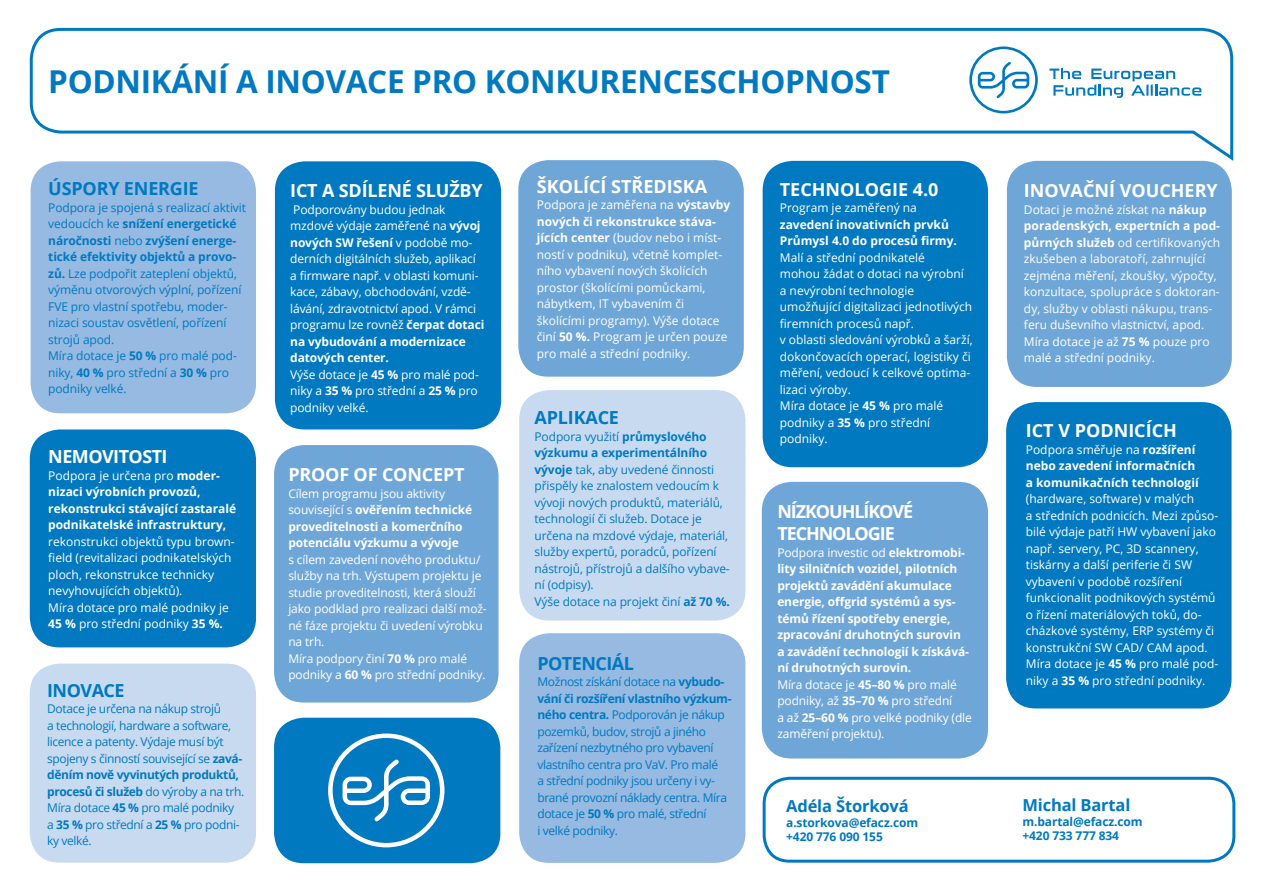
<style>
.page{position:relative;width:1263px;height:893px;background:#fff}
.page>*{position:absolute;margin:0;border:0;box-sizing:border-box;transform-origin:0 0}
.t1{font:700 31.5px "Open Sans";letter-spacing:-.01em;color:#0079c0}
.t2{font:700 18px "Open Sans";letter-spacing:-.01em;color:#fff}
.t3{font:700 18px/22.5px "Open Sans";letter-spacing:-.06em;color:#fff}
.t4{font:700 18px "Open Sans";letter-spacing:-.01em;color:#0079c0}
.t5{font:700 18px "Open Sans";letter-spacing:-.03em;color:#0079c0}
.t6{font:700 18px "Open Sans";letter-spacing:-.03em;color:#fff}
.t7{font:700 16.5px "Open Sans";letter-spacing:-.01em;color:#0079c0}
.t8{font:12px/16.5px "Open Sans";color:#fff}
.t9{font:12px/16.5px "Open Sans";letter-spacing:-.01em;color:#0079c0}
.t10{font:12px/16.5px "Open Sans";letter-spacing:-.03em;color:#0079c0}
.t11{font:700 12px/16.5px "Open Sans";letter-spacing:-.01em;color:#fff}
.t12{font:700 12px "Open Sans";letter-spacing:-.01em;color:#0079c0}
.s1{font-weight:700}
.s2{font-weight:400}
</style>
<div class="page">
<div style="left:31px;top:161px;width:225px;height:252px;background:#96bae1;border-radius:30px"></div>
<div style="left:275px;top:161px;width:226px;height:268px;background:#0079c0;border-radius:30px"></div>
<div style="left:762px;top:482px;width:226px;height:276px;background:#6fa6d8;border-radius:30px"></div>
<div style="left:30px;top:429px;width:226px;height:218px;background:#0079c0;border-radius:30px"></div>
<div style="left:1007px;top:161px;width:225px;height:226px;background:#6fa6d8;border-radius:30px"></div>
<div style="left:519px;top:390px;width:226px;height:230px;background:#c8daf0;border-radius:30px"></div>
<svg style="left:29px;top:27px;width:1205px;height:137px"></svg>
<svg style="left:969px;top:46px;width:69px;height:67px"></svg>
<svg style="left:1049px;top:68px;width:152px;height:30px"></svg>
<div style="left:763px;top:777px;width:472px;height:86px;border:3px solid #0079c0;border-radius:26px"></div>
<div style="left:518px;top:160px;width:226px;height:217px;background:#6fa6d8;border-radius:30px"></div>
<div style="left:763px;top:161px;width:225px;height:306px;background:#0079c0;border-radius:30px"></div>
<div style="left:30px;top:664px;width:226px;height:199px;background:#c8daf0;border-radius:30px"></div>
<div style="left:274px;top:445px;width:224px;height:258px;background:#6fa6d8;border-radius:30px"></div>
<div style="left:519px;top:633px;width:226px;height:230px;background:#96bae1;border-radius:30px"></div>
<div style="left:1006px;top:402px;width:225px;height:306px;background:#0079c0;border-radius:30px"></div>
<div style="left:274px;top:718px;width:226px;height:145px;background:#0079c0;border-radius:30px"></div>
<svg style="left:328px;top:733px;width:116px;height:114px"></svg>
<p class="t1" style="left:48px;top:59px;width:843px">PODNIKÁNÍ A INOVACE PRO KONKURENCESCHOPNOST</p>
<p class="t4" style="left:48px;top:176px;width:152px">ÚSPORY ENERGIE</p>
<p class="t9" style="left:48px;top:199px;width:199px">Podpora je spojená s realizací aktivit vedoucích ke <span class="s1">snížení energetické náročnosti</span> nebo <span class="s1">zvýšení energe&shy;tické efektivity objektů a provo&shy;zů.</span> Lze podpořit zateplení objektů, výměnu otvorových výplní, pořízení<br>FVE pro vlastní spotřebu, moder&shy;nizaci soustav osvětlení, pořízení strojů apod.</p>
<p class="t9" style="left:48px;top:347px;width:190px">Míra dotace je <span class="s1">50 %</span> pro malé pod&shy;niky, <span class="s1">40 %</span> pro střední a <span class="s1">30 %</span> pro podniky velké.</p>
<p class="t6" style="left:48px;top:444px;width:121px">NEMOVITOSTI</p>
<p class="t8" style="left:48px;top:467px;width:189px">Podpora je určena pro <span class="s1">moder&shy;nizaci výrobních provozů, rekonstrukci stávající zastaralé podnikatelské infrastruktury, </span>rekonstrukci objektů typu brown&shy;field (revitalizaci podnikatelských ploch, rekonstrukce technicky nevyhovujících objektů).</p>
<p class="t8" style="left:48px;top:599px;width:182px">Míra dotace pro malé podniky je<br><span class="s1">45 %</span> pro střední podniky <span class="s1">35 %.</span></p>
<p class="t5" style="left:47px;top:677px;width:79px">INOVACE</p>
<p class="t10" style="left:47px;top:700px;width:198px">Dotace je určena na nákup strojů<br>a technologií, hardware a software, licence a patenty. Výdaje musí být spojeny s činností související se <span class="s1">zavá&shy;děním nově vyvinutých produktů, procesů či služeb</span> do výroby a na trh.</p>
<p class="t10" style="left:47px;top:799px;width:194px">Míra dotace <span class="s1">45 %</span> pro malé podniky a <span class="s1">35 %</span> pro střední a <span class="s1">25 %</span> pro podni&shy;ky velké.</p>
<p class="t2" style="left:537px;top:173px;width:172px">ŠKOLÍCÍ STŘEDISKA</p>
<p class="t8" style="left:537px;top:196px;width:195px">Podpora je zaměřena na <span class="s1">výstavby nových či rekonstrukce stáva&shy;jících center</span> (budov nebo i míst&shy;ností v podniku), včetně komplet&shy;ního vybavení nových školících</p>
<p class="t8" style="left:537px;top:279px;width:170px">prostor (školícími pomůckami,</p>
<p class="t8" style="left:537px;top:295px;width:149px">nábytkem, IT vybavením či</p>
<p class="t8" style="left:537px;top:312px;width:192px">školícími programy). Výše dotace činí <span class="s1">50 %.</span> Program je určen pouze pro malé a střední podniky.</p>
<p class="t2" style="left:290px;top:178px;width:194px">ICT A SDÍLENÉ SLUŽBY</p>
<p class="t8" style="left:290px;top:201px;width:196px">Podporovány budou jednak mzdové výdaje zaměřené na <span class="s1">vývoj nových SW řešení</span> v podobě mo&shy;derních digitálních služeb, aplikací a firmware např. v oblasti komuni&shy;kace, zábavy, obchodování, vzdě&shy;lávání, zdravotnictví apod. V rámci programu lze rovněž <span class="s1">čerpat dotaci na vybudování a modernizace datových center.</span></p>
<p class="t8" style="left:290px;top:366px;width:190px;text-align:justify">Výše dotace je <span class="s1">45 %</span> pro malé pod&shy;niky a <span class="s1">35 %</span> pro střední a <span class="s1">25 %</span> pro podniky velké.</p>
<p class="t4" style="left:534px;top:405px;width:86px">APLIKACE</p>
<p class="t9" style="left:534px;top:428px;width:197px">Podpora využití <span class="s1">průmyslového výzkumu a experimentálního vývoje</span> tak, aby uvedené činnosti přispěly ke znalostem vedoucím k vývoji nových produktů, materiálů, technologií či služeb. Dotace je určena na mzdové výdaje, materiál, služby expertů, poradců, pořízení nástrojů, přístrojů a dalšího vybave&shy;ní (odpisy).</p>
<p class="t9" style="left:534px;top:593px;width:197px">Výše dotace na projekt činí <span class="s1">až 70 %.</span></p>
<p class="t2" style="left:288px;top:462px;width:178px">PROOF OF CONCEPT</p>
<p class="t8" style="left:288px;top:485px;width:200px">Cílem programu jsou aktivity související s <span class="s1">ověřením technické proveditelnosti a komerčního potenciálu výzkumu a vývoje<br></span>s cílem zavedení nového produktu/ služby na trh. Výstupem projektu je studie proveditelnosti, která slouží jako podklad pro realizaci další mož&shy;né fáze projektu či uvedení výrobku na trh.</p>
<p class="t8" style="left:288px;top:650px;width:199px">Míra podpory činí <span class="s1">70 %</span> pro malé podniky a <span class="s1">60 %</span> pro střední podniky.</p>
<p class="t5" style="left:537px;top:651px;width:98px">POTENCIÁL</p>
<p class="t10" style="left:537px;top:673px;width:196px">Možnost získání dotace na <span class="s1">vybudo&shy;vání či rozšíření vlastního výzkum&shy;ného centra.</span> Podporován je nákup pozemků, budov, strojů a jiného zařízení nezbytného pro vybavení vlastního centra pro VaV. Pro malé<br>a střední podniky jsou určeny i vy&shy;brané provozní náklady centra. Míra dotace je <span class="s1">50 %</span> pro malé, střední<br>i velké podniky.</p>
<p class="t2" style="left:780px;top:176px;width:160px">TECHNOLOGIE 4.0</p>
<p class="t8" style="left:780px;top:199px;width:139px">Program je zaměřený na</p>
<p class="t11" style="left:780px;top:216px;width:171px">zavedení inovativních prvků</p>
<p class="t11" style="left:780px;top:232px;width:179px">Průmysl 4.0 do procesů firmy.</p>
<p class="t8" style="left:780px;top:249px;width:147px">Malí a střední podnikatelé</p>
<p class="t8" style="left:780px;top:265px;width:186px">mohou žádat o dotaci na výrobní</p>
<p class="t8" style="left:780px;top:282px;width:136px">a nevýrobní technologie</p>
<p class="t8" style="left:780px;top:298px;width:194px">umožňující digitalizaci jednotlivých firemních procesů např.<br>v oblasti sledování výrobků a šarží, dokončovacích operací, logistiky či měření, vedoucí k celkové optima&shy;lizaci výroby.</p>
<p class="t8" style="left:780px;top:397px;width:165px">Míra dotace je <span class="s1">45 %</span> pro malé</p>
<p class="t8" style="left:780px;top:414px;width:152px">podniky a <span class="s1">35 %</span> pro střední</p>
<p class="t8" style="left:780px;top:430px;width:49px">podniky.</p>
<p class="t3" style="left:777px;top:499px;width:137px">NÍZKOUHLÍKOVÉ<br>TECHNOLOGIE</p>
<p class="t11" style="left:777px;top:544px;width:193px"><span class="s2">Podpora investic od</span> elektromobi&shy;lity silničních vozidel, pilotních projektů zavádění akumulace energie, offgrid systémů a sys&shy;témů řízení spotřeby energie, zpracování druhotných surovin a zavádění technologií k získává&shy;ní druhotných surovin.</p>
<p class="t8" style="left:777px;top:676px;width:196px">Míra dotace je <span class="s1">45–80 %</span> pro malé podniky, až <span class="s1">35–70 %</span> pro střední<br>a až <span class="s1">25–60 %</span> pro velké podniky (dle zaměření projektu).</p>
<p class="t7" style="left:786px;top:795px;width:124px">Adéla Štorková</p>
<p class="t12" style="left:786px;top:814px;width:133px">a.storkova@efacz.com</p>
<p class="t12" style="left:786px;top:828px;width:98px">+420 776 090 155</p>
<p class="t2" style="left:1024px;top:178px;width:195px">INOVAČNÍ VOUCHERY</p>
<p class="t8" style="left:1024px;top:201px;width:198px">Dotaci je možné získat na <span class="s1">nákup poradenských, expertních a pod&shy;půrných služeb</span> od certifikovaných zkušeben a laboratoří, zahrnující zejména měření, zkoušky, výpočty, konzultace, spolupráce s doktoran&shy;dy, služby v oblasti nákupu, trans&shy;feru duševního vlastnictví, apod.</p>
<p class="t8" style="left:1024px;top:333px;width:187px">Míra dotace je až <span class="s1">75 %</span> pouze pro malé a střední podniky.</p>
<p class="t2" style="left:1026px;top:418px;width:153px">ICT V PODNICÍCH</p>
<p class="t8" style="left:1026px;top:441px;width:194px">Podpora směřuje na <span class="s1">rozšíření nebo zavedení informačních<br>a komunikačních technologií </span>(hardware, software) v malých<br>a středních podnicích. Mezi způso&shy;bilé výdaje patří HW vybavení jako např. servery, PC, 3D scannery, tiskárny a další periferie či SW vybavení v podobě rozšíření funkcionalit podnikových systémů o řízení materiálových toků, do&shy;cházkové systémy, ERP systémy či konstrukční SW CAD/ CAM apod.</p>
<p class="t8" style="left:1026px;top:655px;width:194px">Míra dotace je <span class="s1">45 %</span> pro malé pod&shy;niky a <span class="s1">35 %</span> pro střední podniky.</p>
<p class="t7" style="left:1022px;top:794px;width:109px">Michal Bartal</p>
<p class="t12" style="left:1022px;top:813px;width:122px">m.bartal@efacz.com</p>
<p class="t12" style="left:1022px;top:827px;width:98px">+420 733 777 834</p>
</div>
